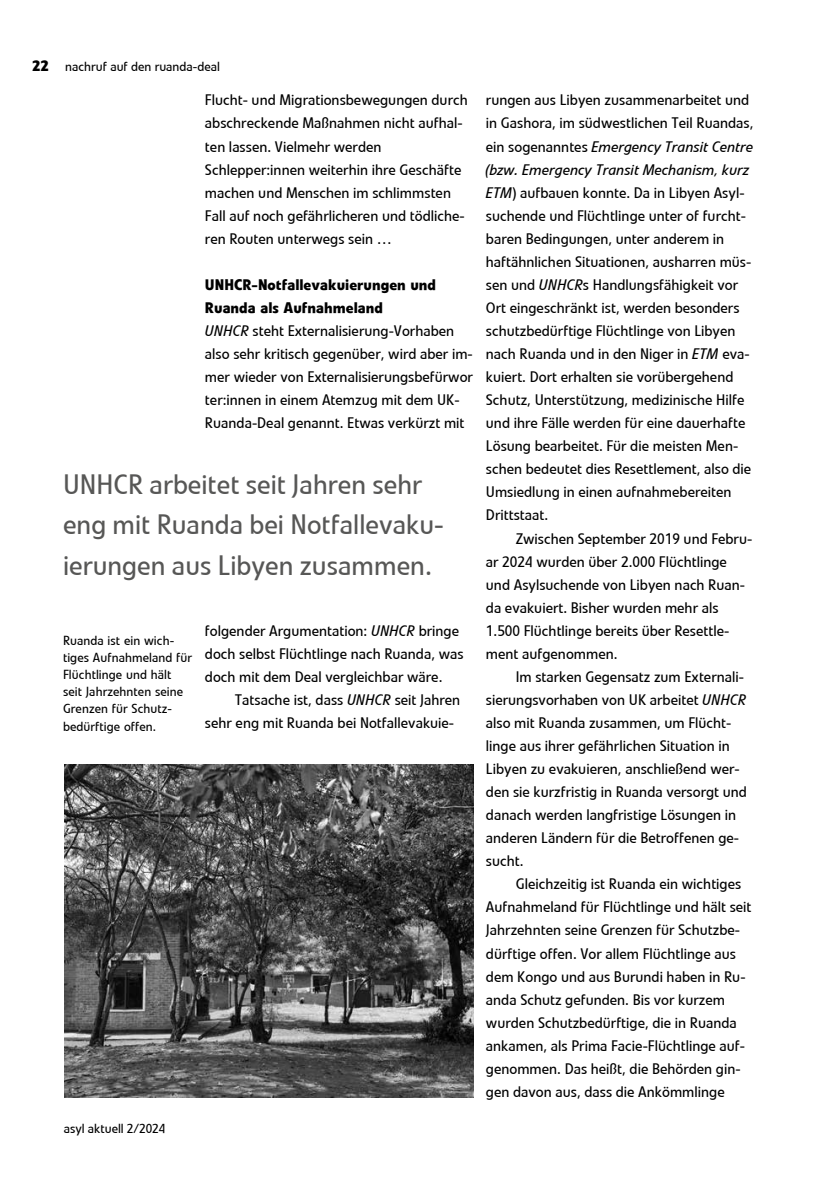
<style>
.page{position:relative;width:819px;height:1191px;background:#fff}
.page>*{position:absolute;margin:0;border:0;box-sizing:border-box;transform-origin:0 0}
.t1{font:28px/40.2px "Linotype Veto";color:#575756}
.t2{font:15.22px/23.1px "Linotype Veto";color:#000}
.t3{font:700 15.22px "Linotype Veto";color:#000}
.t4{font:13.12px/17.2px "Linotype Veto";letter-spacing:.005em;color:#000}
.s1{font-weight:700}
.s2{font-style:italic}
</style>
<div class="page">
<img style="left:64px;top:764px;width:409px;height:333px">
<p class="t3" style="left:32px;top:56px;width:18px">22</p>
<p class="t4" style="left:65px;top:58px;width:156px">nachruf auf den ruanda-deal</p>
<p class="t2" style="left:205px;top:89px;width:264px">Flucht- und Migrationsbewegungen durch abschreckende Maßnahmen nicht aufhal&shy;ten lassen. Vielmehr werden Schlepper:innen weiterhin ihre Geschäfte machen und Menschen im schlimmsten Fall auf noch gefährlicheren und tödliche&shy;ren Routen unterwegs sein …</p>
<p class="t2" style="left:205px;top:273px;width:269px"><span class="s1">UNHCR-Notfallevakuierungen und Ruanda als Aufnahmeland<br></span><span class="s2">UNHCR</span> steht Externalisierung-Vorhaben also sehr kritisch gegenüber, wird aber im&shy;mer wieder von Externalisierungsbefürwor ter:innen in einem Atemzug mit dem UK-Ruanda-Deal genannt. Etwas verkürzt mit</p>
<h1 class="t1" style="left:63px;top:464px;width:380px">UNHCR arbeitet seit Jahren sehr eng mit Ruanda bei Notfallevaku&shy;ierungen aus Libyen zusammen.</h1>
<p class="t4" style="left:63px;top:632px;width:131px">Ruanda ist ein wich&shy;tiges Aufnahmeland für<br>Flüchtlinge und hält seit Jahrzehnten seine<br>Grenzen für Schutz&shy;bedürftige offen.</p>
<p class="t2" style="left:205px;top:619px;width:260px">folgender Argumentation: <span class="s2">UNHCR</span> bringe doch selbst Flüchtlinge nach Ruanda, was doch mit dem Deal vergleichbar wäre.</p>
<p class="t2" style="left:205px;top:688px;width:257px;text-indent:30px">Tatsache ist, dass <span class="s2">UNHCR</span> seit Jahren sehr eng mit Ruanda bei Notfallevakuie-</p>
<p class="t4" style="left:64px;top:1120px;width:103px">asyl aktuell 2/2024</p>
<p class="t2" style="left:486px;top:89px;width:269px">rungen aus Libyen zusammenarbeitet und in Gashora, im südwestlichen Teil Ruandas, ein sogenanntes <span class="s2">Emergency Transit Centre (bzw. Emergency Transit Mechanism, kurz ETM</span>) aufbauen konnte. Da in Libyen Asyl&shy;suchende und Flüchtlinge unter of furcht&shy;baren Bedingungen, unter anderem in haftähnlichen Situationen, ausharren müs&shy;sen und <span class="s2">UNHCR</span>s Handlungsfähigkeit vor Ort eingeschränkt ist, werden besonders schutzbedürftige Flüchtlinge von Libyen nach Ruanda und in den Niger in <span class="s2">ETM</span> eva&shy;kuiert. Dort erhalten sie vorübergehend Schutz, Unterstützung, medizinische Hilfe und ihre Fälle werden für eine dauerhafte Lösung bearbeitet. Für die meisten Men&shy;schen bedeutet dies Resettlement, also die Umsiedlung in einen aufnahmebereiten Drittstaat.</p>
<p class="t2" style="left:486px;top:527px;width:268px;text-indent:30px">Zwischen September 2019 und Febru&shy;ar 2024 wurden über 2.000 Flüchtlinge und Asylsuchende von Libyen nach Ruan&shy;da evakuiert. Bisher wurden mehr als 1.500 Flüchtlinge bereits über Resettle&shy;ment aufgenommen.</p>
<p class="t2" style="left:486px;top:665px;width:262px;text-indent:30px">Im starken Gegensatz zum Externali&shy;sierungsvorhaben von UK arbeitet <span class="s2">UNHCR </span>also mit Ruanda zusammen, um Flücht&shy;linge aus ihrer gefährlichen Situation in Libyen zu evakuieren, anschließend wer&shy;den sie kurzfristig in Ruanda versorgt und danach werden langfristige Lösungen in anderen Ländern für die Betroffenen ge&shy;sucht.</p>
<p class="t2" style="left:486px;top:872px;width:267px;text-indent:30px">Gleichzeitig ist Ruanda ein wichtiges Aufnahmeland für Flüchtlinge und hält seit Jahrzehnten seine Grenzen für Schutzbe&shy;dürftige offen. Vor allem Flüchtlinge aus dem Kongo und aus Burundi haben in Ru&shy;anda Schutz gefunden. Bis vor kurzem wurden Schutzbedürftige, die in Ruanda ankamen, als Prima Facie-Flüchtlinge auf&shy;genommen. Das heißt, die Behörden gin&shy;gen davon aus, dass die Ankömmlinge</p>
</div>
